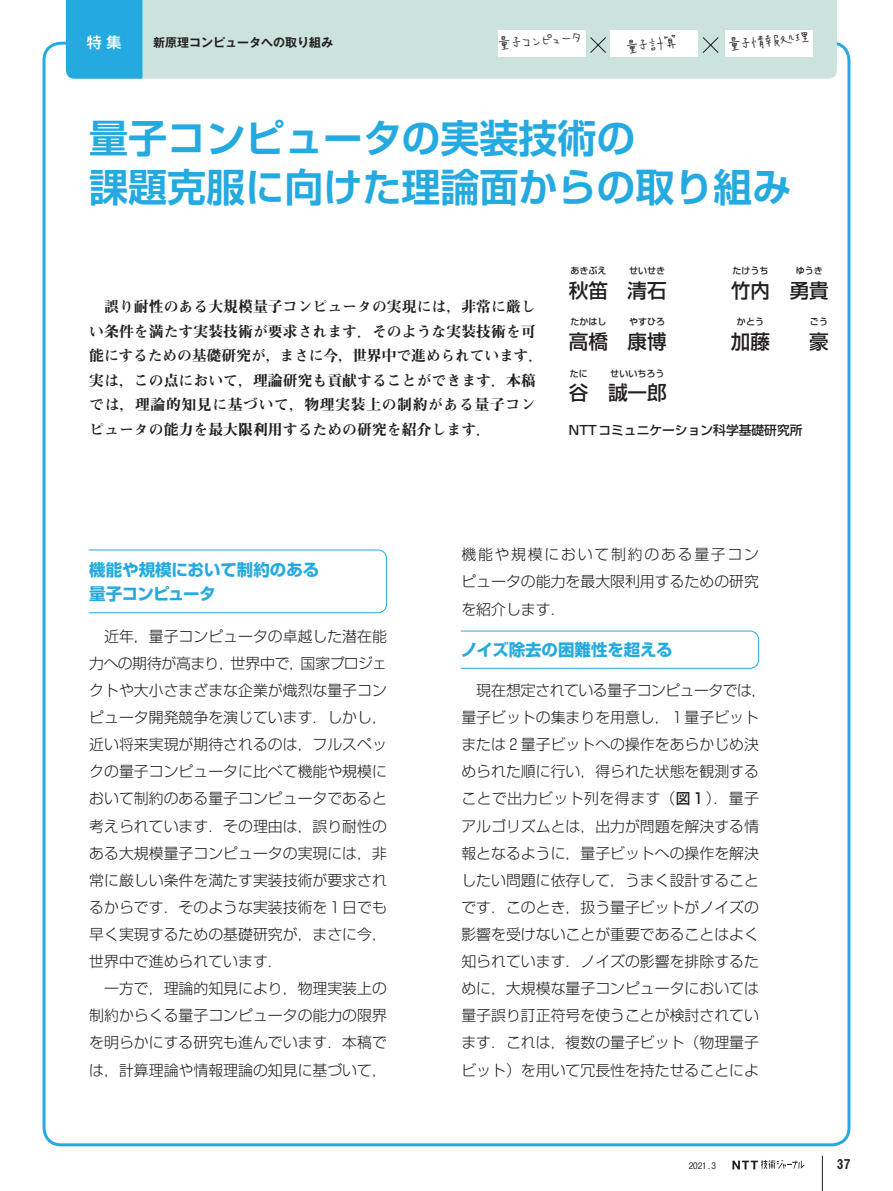
<style>
.page{position:relative;width:893px;height:1191px;background:#fff}
.page>*{position:absolute;margin:0;border:0;box-sizing:border-box;transform-origin:0 0}
.t1{font:700 39px/48.9px "Shin Go Pr 6 De";color:#24aae1}
.t2{font:500 19.5px "Shin Go Pr 6";color:#231f20}
.t3{font:700 16.5px/23.4px "Shin Go Pr 6";color:#24aae1}
.t4{font:15.45px "Makiba Font";color:#231f20}
.t5{font:300 14.85px/27.2px "Shin Go Pr 6";color:#231f20;text-align:justify}
.t6{font:14.85px/24.5px "Midashi Min Pro MA31";color:#231f20}
.t7{font:500 14.85px "Shin Go Pr 6";color:#fff}
.t8{font:13.5px "Midashi Go Pr 6 MB31";color:#231f20}
.t9{font:500 12.75px "Shin Go Pr 6";color:#231f20}
.t10{font:700 12px "Gothic MB101 Pr 6 De";color:#231f20}
.t11{font:500 9px "Shin Go Pr 6";color:#231f20}
.t12{font:500 9px "Gothic BBB Pr 6";color:#231f20}
.s1{font-weight:500}
</style>
<div class="page">
<svg style="left:732px;top:1160px;width:73px;height:9px"></svg>
<hr style="left:822px;top:1155px;width:1px;height:36px;background:#231f20">
<div style="left:142px;top:0;width:695px;height:79px;background:#cce2dc"></div>
<div style="left:66px;top:0;width:76px;height:79px;background:#24aae1"></div>
<div style="left:498px;top:31px;width:88px;height:26px;background:#fff"></div>
<div style="left:610px;top:31px;width:87px;height:26px;background:#fff"></div>
<div style="left:725px;top:31px;width:88px;height:26px;background:#fff"></div>
<svg style="left:589px;top:36px;width:131px;height:18px"></svg>
<svg style="left:88px;top:549px;width:299px;height:64px"></svg>
<svg style="left:460px;top:630px;width:299px;height:39px"></svg>
<p class="t7" style="left:87px;top:30px;width:36px">特 集</p>
<p class="t10" style="left:153px;top:33px;width:182px">新原理コンピュータへの取り組み</p>
<p class="t4" style="left:496px;top:36px;width:89px;rotate:-5deg">量子コンピュータ</p>
<p class="t4" style="left:624px;top:40px;width:56px;rotate:-8deg">量子計算</p>
<p class="t4" style="left:726px;top:37px;width:85px;rotate:-6deg">量子情報処理</p>
<h1 class="t1" style="left:89px;top:112px;width:704px">量子コンピュータの実装技術の<br>課題克服に向けた理論面からの取り組み</h1>
<p class="t6" style="left:89px;top:293px;width:455px;text-indent:15px">誤り耐性のある大規模量子コンピュータの実現には，非常に厳しい条件を満たす実装技術が要求されます．そのような実装技術を可能にするための基礎研究が，まさに今，世界中で進められています．実は，この点において，理論研究も貢献することができます．本稿では，理論的知見に基づいて，物理実装上の制約がある量子コンピュータの能力を最大限利用するための研究を紹介します．</p>
<p class="t11" style="left:570px;top:264px;width:38px">あきぶえ</p>
<p class="t11" style="left:629px;top:264px;width:38px">せいせき</p>
<h2 class="t2" style="left:569px;top:275px;width:99px">秋笛 清石</h2>
<p class="t11" style="left:570px;top:315px;width:38px">たかはし</p>
<p class="t11" style="left:629px;top:315px;width:38px">やすひろ</p>
<h2 class="t2" style="left:569px;top:326px;width:99px">高橋 康博</h2>
<p class="t11" style="left:570px;top:366px;width:20px">たに</p>
<h2 class="t2" style="left:569px;top:377px;width:21px">谷</h2>
<p class="t11" style="left:610px;top:366px;width:56px">せいいちろう</p>
<h2 class="t2" style="left:608px;top:377px;width:60px">誠一郎</h2>
<p class="t11" style="left:732px;top:264px;width:38px">たけうち</p>
<p class="t11" style="left:796px;top:264px;width:29px">ゆうき</p>
<h2 class="t2" style="left:731px;top:275px;width:99px">竹内 勇貴</h2>
<p class="t11" style="left:737px;top:315px;width:29px">かとう</p>
<p class="t11" style="left:810px;top:315px;width:20px">ごう</p>
<h2 class="t2" style="left:731px;top:326px;width:99px">加藤　　豪</h2>
<p class="t9" style="left:569px;top:420px;width:235px">NTTコミュニケーション科学基礎研究所</p>
<p class="t3" style="left:89px;top:558px;width:232px">機能や規模において制約のある量子コンピュータ</p>
<p class="t5" style="left:89px;top:621px;width:299px;text-indent:15px">近年，量子コンピュータの卓越した潜在能力への期待が高まり，世界中で，国家プロジェクトや大小さまざまな企業が熾烈な量子コンピュータ開発競争を演じています．しかし，近い将来実現が期待されるのは，フルスペックの量子コンピュータに比べて機能や規模において制約のある量子コンピュータであると考えられています．その理由は，誤り耐性のある大規模量子コンピュータの実現には，非常に厳しい条件を満たす実装技術が要求されるからです．そのような実装技術を 1 日でも早く実現するための基礎研究が，まさに今，世界中で進められています．　</p>
<p class="t5" style="left:89px;top:973px;width:299px;text-indent:15px">一方で，理論的知見により，物理実装上の制約からくる量子コンピュータの能力の限界を明らかにする研究も進んでいます．本稿では，計算理論や情報理論の知見に基づいて，</p>
<p class="t5" style="left:461px;top:540px;width:299px">機能や規模において制約のある量子コンピュータの能力を最大限利用するための研究を紹介します．</p>
<p class="t3" style="left:461px;top:637px;width:213px">ノイズ除去の困難性を超える</p>
<p class="t5" style="left:461px;top:675px;width:307px;text-align:left;text-indent:15px">現在想定されている量子コンピュータでは，量子ビットの集まりを用意し， 1 量子ビットまたは 2 量子ビットへの操作をあらかじめ決められた順に行い，得られた状態を観測することで出力ビット列を得ます（<span class="s1">図 1</span> ）．量子アルゴリズムとは，出力が問題を解決する情報となるように，量子ビットへの操作を解決したい問題に依存して，うまく設計することです．このとき，扱う量子ビットがノイズの影響を受けないことが重要であることはよく知られています．ノイズの影響を排除するために，大規模な量子コンピュータにおいては量子誤り訂正符号を使うことが検討されています．これは，複数の量子ビット（物理量子ビット）を用いて冗長性を持たせることによ</p>
<p class="t12" style="left:689px;top:1158px;width:29px">2021.3</p>
<p class="t8" style="left:837px;top:1153px;width:15px">37</p>
</div>
